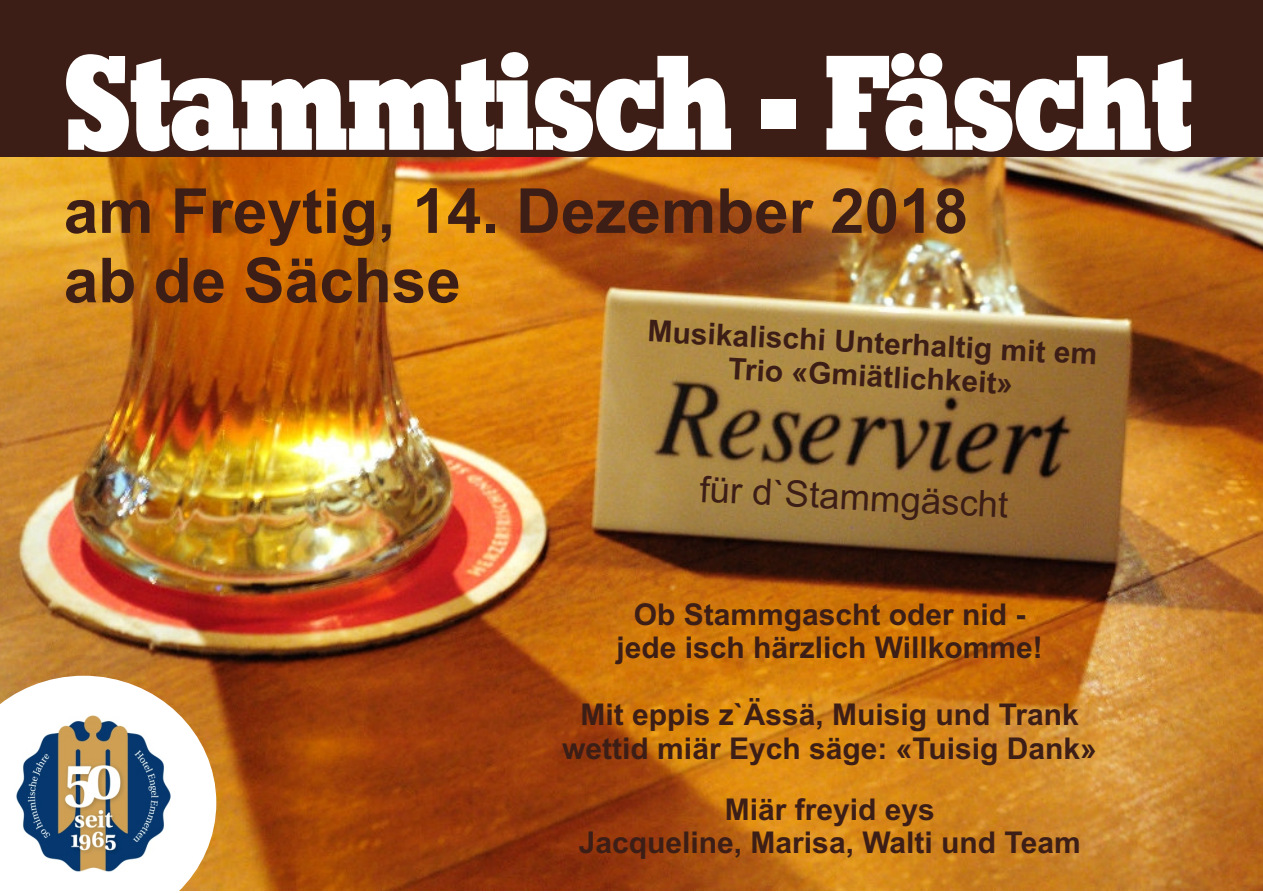
<style>
.page{position:relative;width:1263px;height:893px;background:#fff}
.page>*{position:absolute;margin:0;border:0;box-sizing:border-box;transform-origin:0 0}
.t1{font:130.5px "Roland";color:#fff;scale:.75 1}
.t2{font:700 62.1px/69.4px "Arial";color:#3d1e16}
.t3{font:36.6px "Arial";color:#3d1e16}
.t4{font:700 30px/33.5px "Arial";color:#3d1e16;text-align:center}
</style>
<div class="page">
<img style="left:0;top:157px;width:1263px;height:733px">
<svg style="left:0;top:676px;width:216px;height:215px"></svg>
<div style="left:0;top:0;width:1263px;height:157px;background:#3d1e16"></div>
<img style="left:15px;top:716px;width:155px;height:157px">
<h1 class="t1" style="left:65px;top:27px;width:1504px">Stammtisch - Fäscht</h1>
<h2 class="t2" style="left:64px;top:182px;width:906px">am Freytig, 14. Dezember 2018 ab de Sächse</h2>
<p class="t4" style="left:648px;top:317px;width:452px;rotate:3deg">Musikalischi Unterhaltig mit em<br>Trio «Gmiätlichkeit»</p>
<p class="t3" style="left:700px;top:475px;width:311px;rotate:3deg">für d`Stammgäscht</p>
<p class="t4" style="left:616px;top:600px;width:428px">Ob Stammgascht oder nid - jede isch härzlich Willkomme!</p>
<p class="t4" style="left:562px;top:701px;width:536px">Mit eppis z`Ässä, Muisig und Trank wettid miär Eych säge: «Tuisig Dank»</p>
<p class="t4" style="left:579px;top:795px;width:503px">Miär freyid eys<br>Jacqueline, Marisa, Walti und Team</p>
</div>
